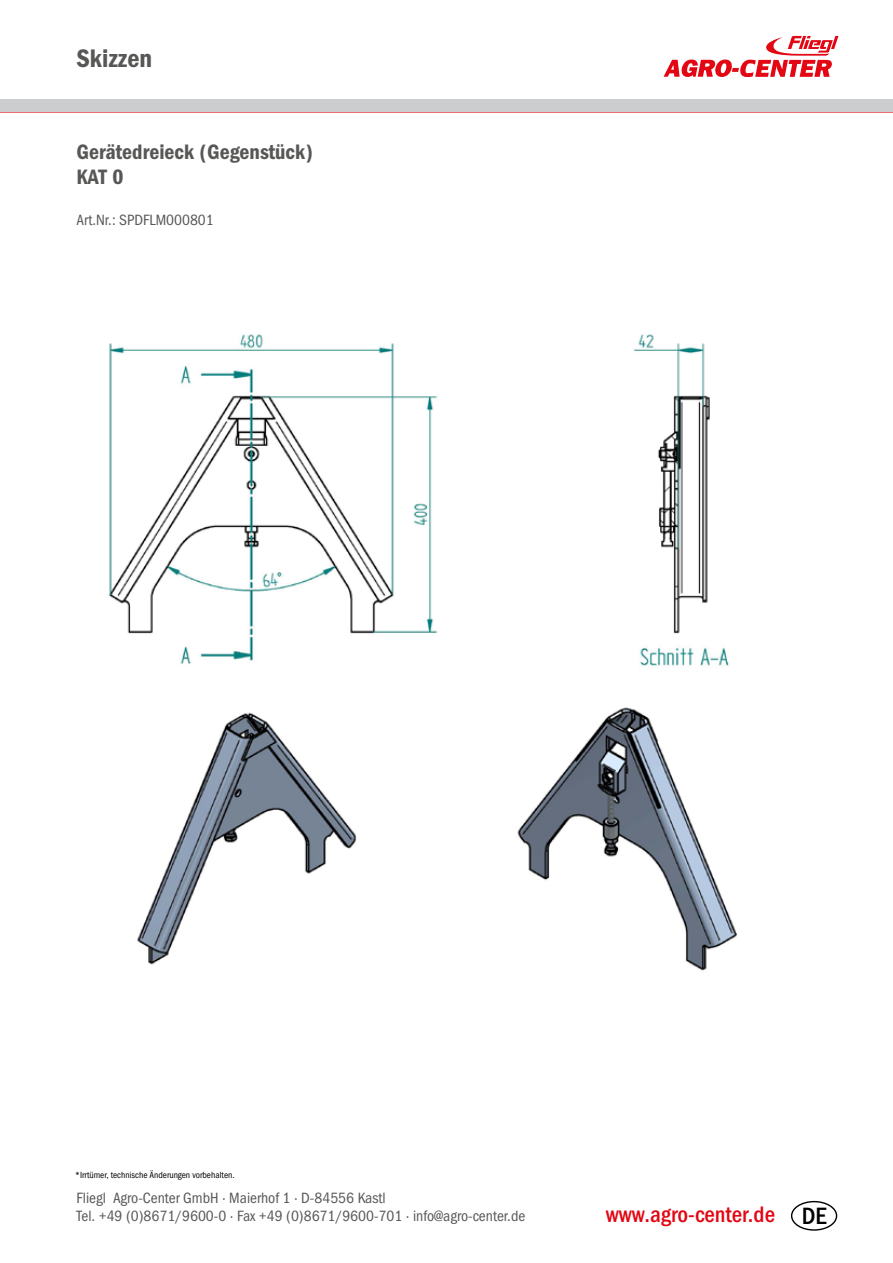
<style>
.page{position:relative;width:893px;height:1263px;background:#fff}
.page>*{position:absolute;margin:0;border:0;box-sizing:border-box;transform-origin:0 0}
.t1{font:25.5px "Franklin Gothic Demi Cond ITC";color:#575756}
.t2{font:23.85px "Franklin Gothic Medi Cond ITC";color:#000}
.t3{font:22.5px "Franklin Gothic Medi Cond ITC";color:#e30613}
.t4{font:21px/25.2px "Franklin Gothic Demi Cond ITC";color:#575756}
.t5{font:15px/18px "Franklin Gothic Book Cond ITC";color:#575756}
.t6{font:9px "Franklin Gothic Book Cond ITC";color:#000}
</style>
<div class="page">
<div style="left:791px;top:1201px;width:46px;height:30px;border:1px solid #000;border-radius:50%"></div>
<hr style="left:0;top:111px;width:893px;height:2px;background:#e30613">
<div style="left:0;top:99px;width:893px;height:12px;background:#cccdcf"></div>
<svg style="left:664px;top:36px;width:174px;height:41px"></svg>
<img style="left:109px;top:334px;width:628px;height:637px">
<h1 class="t1" style="left:77px;top:44px;width:77px">Skizzen</h1>
<h3 class="t4" style="left:77px;top:139px;width:238px">Gerätedreieck (Gegenstück)<br>KAT 0</h3>
<p class="t5" style="left:77px;top:211px;width:139px">Art.Nr.: SPDFLM000801</p>
<p class="t6" style="left:75px;top:1169px;width:161px">*Irrtümer, technische Änderungen vorbehalten.</p>
<p class="t5" style="left:77px;top:1189px;width:450px">Fliegl Agro-Center GmbH · Maierhof 1 · D-84556 Kastl<br>Tel. +49 (0)8671/9600-0 · Fax +49 (0)8671/9600-701 · info@agro-center.de</p>
<h3 class="t3" style="left:606px;top:1201px;width:171px">www.agro-center.de</h3>
<h2 class="t2" style="left:802px;top:1202px;width:26px">DE</h2>
</div>
